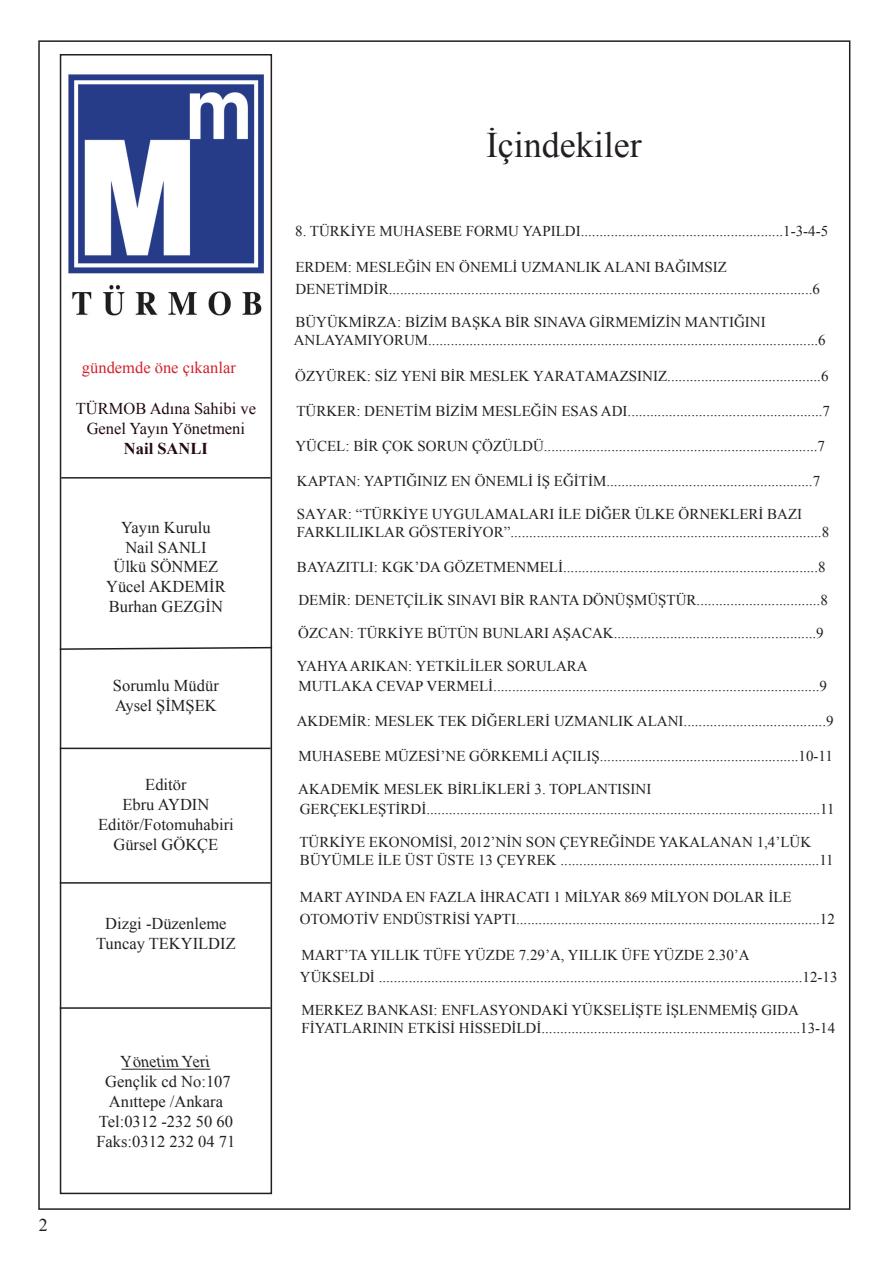
<style>
.page{position:relative;width:893px;height:1263px;background:#fff}
.page>*{position:absolute;margin:0;border:0;box-sizing:border-box;transform-origin:0 0}
.t1{font:36px "Times New Roman";color:#231f20}
.t2{font:18px "Times New Roman";color:#231f20}
.t3{font:16.5px/19.8px "Times New Roman";color:#231f20;text-align:center}
.t4{font:16.5px/19.8px "Times New Roman";color:#220a0f;text-align:center}
.t5{font:16.5px "Times New Roman";color:#d1232a}
.t6{font:700 16.5px "Times New Roman";color:#220a0f}
.t7{font:15px/21.6px "Times New Roman";color:#231f20}
</style>
<div class="page">
<hr style="left:121px;top:1069px;width:89px;height:1px;background:#231f20">
<div style="left:60px;top:54px;width:212px;height:1140px;border:2px solid #231f20"></div>
<img style="left:68px;top:74px;width:196px;height:242px">
<hr style="left:61px;top:477px;width:210px;height:2px;background:#231f20">
<svg style="left:59px;top:646px;width:214px;height:5px"></svg>
<hr style="left:60px;top:748px;width:211px;height:1px;background:#231f20">
<hr style="left:60px;top:882px;width:211px;height:2px;background:#231f20">
<hr style="left:60px;top:1007px;width:211px;height:2px;background:#231f20">
<p class="t5" style="left:82px;top:355px;width:155px">gündemde öne çıkanlar</p>
<p class="t4" style="left:76px;top:398px;width:182px">TÜRMOB Adına Sahibi ve<br>Genel Yayın Yönetmeni</p>
<p class="t6" style="left:124px;top:436px;width:85px">Nail SANLI</p>
<p class="t3" style="left:106px;top:517px;width:121px">Yayın Kurulu<br>Nail SANLI<br>Ülkü SÖNMEZ<br>Yücel AKDEMİR<br>Burhan GEZGİN</p>
<p class="t3" style="left:113px;top:675px;width:107px;text-align:left">Sorumlu Müdür<br>Aysel ŞİMŞEK</p>
<p class="t3" style="left:98px;top:774px;width:137px">Editör<br>Ebru AYDIN<br>Editör/Fotomuhabiri<br>Gürsel GÖKÇE</p>
<p class="t3" style="left:96px;top:913px;width:141px">Dizgi -Düzenleme<br>Tuncay TEKYILDIZ</p>
<p class="t2" style="left:39px;top:1212px;width:10px">2</p>
<p class="t3" style="left:96px;top:1051px;width:140px">Yönetim Yeri<br>Gençlik cd No:107<br>Anıttepe /Ankara<br>Tel:0312 -232 50 60<br>Faks:0312 232 04 71</p>
<h1 class="t1" style="left:486px;top:119px;width:157px">İçindekiler</h1>
<p class="t7" style="left:295px;top:219px;width:534px">8. TÜRKİYE MUHASEBE FORMU YAPILDI......................................................1-3-4-5</p>
<p class="t7" style="left:295px;top:256px;width:526px">ERDEM: MESLEĞİN EN ÖNEMLİ UZMANLIK ALANI BAĞIMSIZ<br>DENETİMDİR.................................................................................................................6</p>
<p class="t7" style="left:294px;top:312px;width:533px;line-height:18.5px">BÜYÜKMİRZA: BİZİM BAŞKA BİR SINAVA GİRMEMİZİN MANTIĞINI<br>ANLAYAMIYORUM........................................................................................................6</p>
<p class="t7" style="left:295px;top:364px;width:535px">ÖZYÜREK: SİZ YENİ BİR MESLEK YARATAMAZSINIZ.........................................6</p>
<p class="t7" style="left:296px;top:399px;width:535px">TÜRKER: DENETİM BİZİM MESLEĞİN ESAS ADI....................................................7</p>
<p class="t7" style="left:295px;top:434px;width:531px">YÜCEL: BİR ÇOK SORUN ÇÖZÜLDÜ.........................................................................7</p>
<p class="t7" style="left:297px;top:470px;width:525px">KAPTAN: YAPTIĞINIZ EN ÖNEMLİ İŞ EĞİTİM.......................................................7</p>
<p class="t7" style="left:297px;top:504px;width:534px;line-height:18px">SAYAR: “TÜRKİYE UYGULAMALARI İLE DİĞER ÜLKE ÖRNEKLERİ BAZI<br>FARKLILIKLAR GÖSTERİYOR”...................................................................................8</p>
<p class="t7" style="left:297px;top:556px;width:530px">BAYAZITLI: KGK’DA GÖZETMENMELİ....................................................................8</p>
<p class="t7" style="left:298px;top:589px;width:531px">DEMİR: DENETÇİLİK SINAVI BİR RANTA DÖNÜŞMÜŞTÜR.................................8</p>
<p class="t7" style="left:298px;top:622px;width:527px">ÖZCAN: TÜRKİYE BÜTÜN BUNLARI AŞACAK......................................................9</p>
<p class="t7" style="left:297px;top:655px;width:531px;line-height:20.1px">YAHYA ARIKAN: YETKİLİLER SORULARA<br>MUTLAKA CEVAP VERMELİ.......................................................................................9</p>
<p class="t7" style="left:297px;top:710px;width:538px">AKDEMİR: MESLEK TEK DİĞERLERİ UZMANLIK ALANI......................................9</p>
<p class="t7" style="left:298px;top:745px;width:536px">MUHASEBE MÜZESİ’NE GÖRKEMLİ AÇILIŞ.....................................................10-11</p>
<p class="t7" style="left:298px;top:779px;width:538px;line-height:20.1px">AKADEMİK MESLEK BİRLİKLERİ 3. TOPLANTISINI<br>GERÇEKLEŞTİRDİ.........................................................................................................11</p>
<p class="t7" style="left:299px;top:833px;width:536px;line-height:18px">TÜRKİYE EKONOMİSİ, 2012’NİN SON ÇEYREĞİNDE YAKALANAN 1,4’LÜK<br>BÜYÜMLE İLE ÜST ÜSTE 13 ÇEYREK .....................................................................11</p>
<p class="t7" style="left:300px;top:886px;width:537px">MART AYINDA EN FAZLA İHRACATI 1 MİLYAR 869 MİLYON DOLAR İLE<br>OTOMOTİV ENDÜSTRİSİ YAPTI.................................................................................12</p>
<p class="t7" style="left:300px;top:944px;width:539px">MART’TA YILLIK TÜFE YÜZDE 7.29’A, YILLIK ÜFE YÜZDE 2.30’A<br>YÜKSELDİ .................................................................................................................12-13</p>
<p class="t7" style="left:301px;top:1000px;width:535px;line-height:18px">MERKEZ BANKASI: ENFLASYONDAKİ YÜKSELİŞTE İŞLENMEMİŞ GIDA<br>FİYATLARININ ETKİSİ HİSSEDİLDİ.....................................................................13-14</p>
</div>
